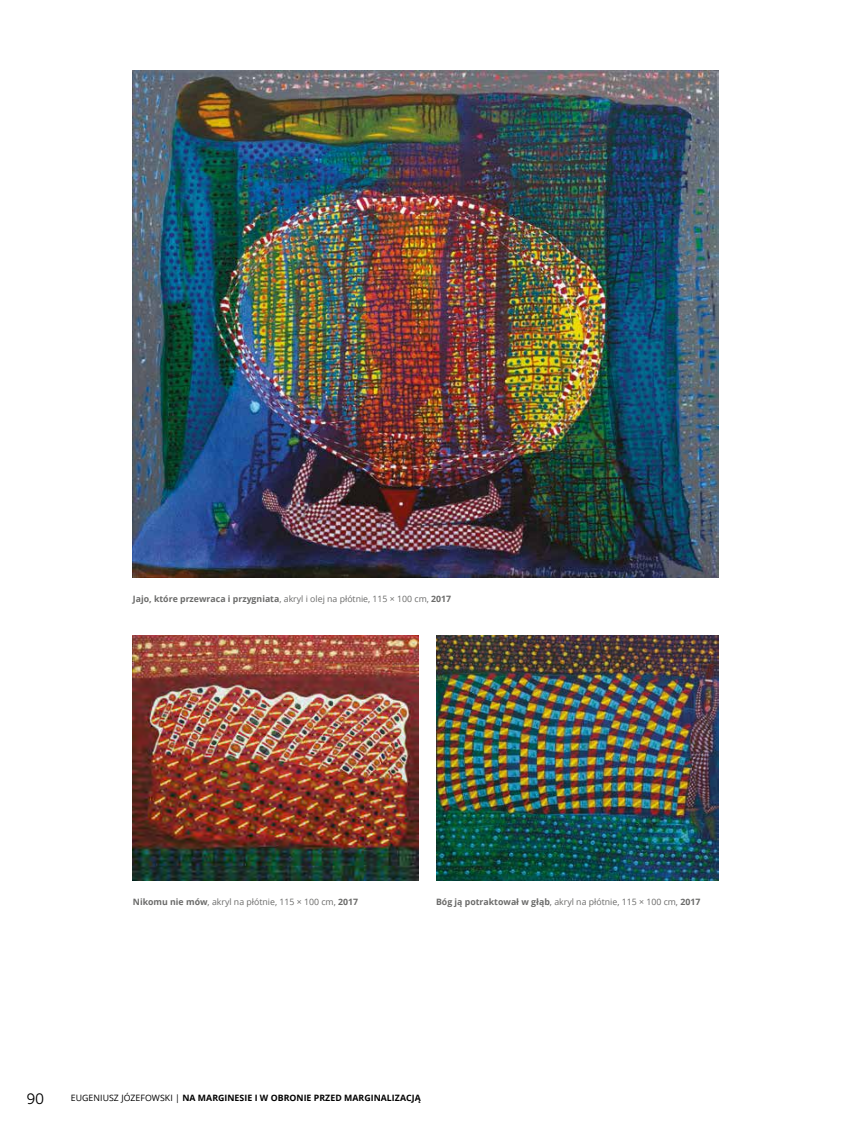
<style>
.page{position:relative;width:851px;height:1134px;background:#fff}
.page>*{position:absolute;margin:0;border:0;box-sizing:border-box;transform-origin:0 0}
.t1{font:15px "Museo 300";color:#000}
.t2{font:8.75px "Open Sans";color:#6b6b6a}
.t3{font:700 8.75px "Open Sans";color:#6b6b6a}
.t4{font:700 8.75px "Open Sans";letter-spacing:.005em;color:#000}
.s1{font-weight:400}
.s2{font-weight:700}
</style>
<div class="page">
<img style="left:133px;top:71px;width:585px;height:507px">
<img style="left:133px;top:636px;width:285px;height:244px">
<img style="left:436px;top:636px;width:282px;height:244px">
<p class="t3" style="left:133px;top:593px;width:320px">Jajo, które przewraca i przygniata<span class="s1">, akryl i olej na płótnie, 115 × 100 cm,</span> 2017</p>
<p class="t2" style="left:133px;top:895px;width:226px"><span class="s2">Nikomu nie mów</span>, akryl na płótnie, 115 × 100 cm, <span class="s2">2017</span></p>
<p class="t2" style="left:436px;top:895px;width:266px"><span class="s2">Bóg ją potraktował w głąb</span>, akryl na płótnie, 115 × 100 cm, <span class="s2">2017</span></p>
<h1 class="t1" style="left:27px;top:1090px;width:19px">90</h1>
<p class="t4" style="left:71px;top:1092px;width:351px"><span class="s1">EUGENIUSZ JÓZEFOWSKI |</span> NA MARGINESIE I W OBRONIE PRZED MARGINALIZACJĄ</p>
</div>
